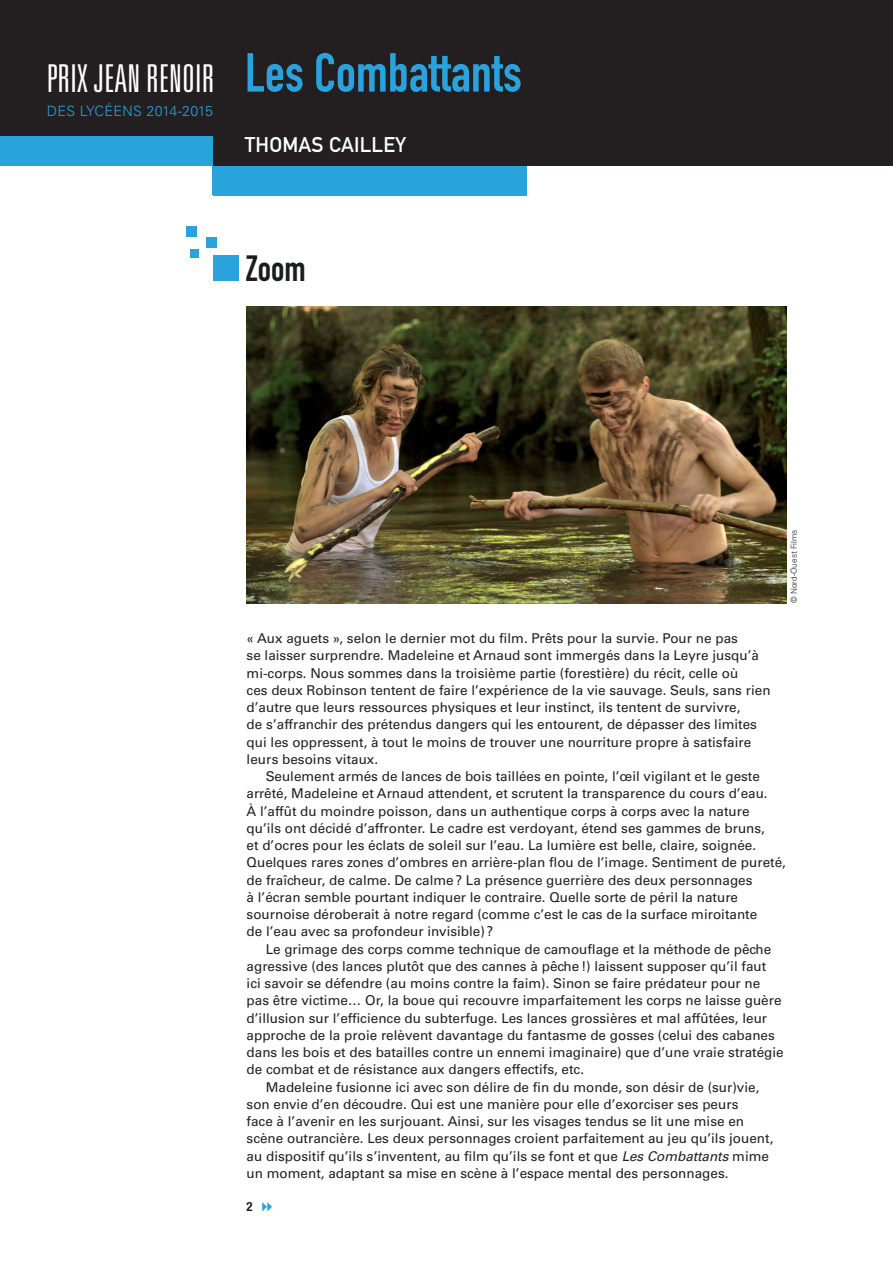
<style>
.page{position:relative;width:893px;height:1263px;background:#fff}
.page>*{position:absolute;margin:0;border:0;box-sizing:border-box;transform-origin:0 0}
.t1{font:54px "DIN Engschrift Std";color:#2aa2db}
.t2{font:300 ultra-condensed 38.4px "Univers LT Std";letter-spacing:.005em;color:#fff}
.t3{font:36px "DIN Engschrift Std";color:#1b1d1f}
.t4{font:21px "DIN Mittelschrift Std";letter-spacing:.01em;color:#fff}
.t5{font:300 14.25px "Univers LT Std";letter-spacing:.025em;color:#2aa2db}
.t6{font:13.5px/17.2px "Univers LT Std";color:#231f20}
.t7{font:700 condensed 12.75px "Helvetica Neue LT Std";color:#231f20}
.t8{font:300 8.25px "Univers LT Std";color:#231f20}
.s1{font-style:italic}
</style>
<div class="page">
<div style="left:0;top:0;width:893px;height:166px;background:#231f20"></div>
<div style="left:0;top:136px;width:213px;height:30px;background:#2aa2db"></div>
<div style="left:213px;top:166px;width:314px;height:30px;background:#2aa2db"></div>
<div style="left:206px;top:237px;width:11px;height:11px;background:#2aa2db"></div>
<div style="left:186px;top:226px;width:11px;height:11px;background:#2aa2db"></div>
<div style="left:190px;top:249px;width:9px;height:8px;background:#2aa2db"></div>
<div style="left:213px;top:255px;width:26px;height:26px;background:#2aa2db"></div>
<img style="left:247px;top:306px;width:540px;height:297px">
<h2 class="t2" style="left:47px;top:58px;width:169px">PRIX JEAN RENOIR</h2>
<p class="t5" style="left:47px;top:102px;width:168px">DES LYCÉENS 2014-2015</p>
<h1 class="t1" style="left:245px;top:41px;width:278px">Les Combattants</h1>
<h3 class="t4" style="left:245px;top:132px;width:162px">THOMAS CAILLEY</h3>
<h3 class="t3" style="left:246px;top:247px;width:61px">Zoom</h3>
<p class="t8" style="left:789px;top:603px;width:75px;rotate:-90deg">© Nord-Ouest Films</p>
<p class="t6" style="left:247px;top:630px;width:525px">« Aux aguets », selon le dernier mot du film. Prêts pour la survie. Pour ne pas<br>se laisser surprendre. Madeleine et Arnaud sont immergés dans la Leyre jusqu’à mi-corps. Nous sommes dans la troisième partie (forestière) du récit, celle où<br>ces deux Robinson tentent de faire l’expérience de la vie sauvage. Seuls, sans rien d’autre que leurs ressources physiques et leur instinct, ils tentent de survivre,<br>de s’affranchir des prétendus dangers qui les entourent, de dépasser des limites qui les oppressent, à tout le moins de trouver une nourriture propre à satisfaire leurs besoins vitaux.</p>
<p class="t6" style="left:247px;top:768px;width:541px;text-indent:19px">Seulement armés de lances de bois taillées en pointe, l’œil vigilant et le geste arrêté, Madeleine et Arnaud attendent, et scrutent la transparence du cours d’eau.<br>À l’affût du moindre poisson, dans un authentique corps à corps avec la nature qu’ils ont décidé d’affronter. Le cadre est verdoyant, étend ses gammes de bruns,<br>et d’ocres pour les éclats de soleil sur l’eau. La lumière est belle, claire, soignée.<br>Quelques rares zones d’ombres en arrière-plan flou de l’image. Sentiment de pureté, de fraîcheur, de calme. De calme? La présence guerrière des deux personnages<br>à l’écran semble pourtant indiquer le contraire. Quelle sorte de péril la nature sournoise déroberait à notre regard (comme c’est le cas de la surface miroitante<br>de l’eau avec sa profondeur invisible) ?</p>
<p class="t6" style="left:266px;top:940px;width:507px">Le grimage des corps comme technique de camouflage et la méthode de pêche</p>
<p class="t6" style="left:247px;top:957px;width:521px">agressive (des lances plutôt que des cannes à pêche!) laissent supposer qu’il faut</p>
<p class="t6" style="left:247px;top:975px;width:515px">ici savoir se défendre (au moins contre la faim). Sinon se faire prédateur pour ne</p>
<p class="t6" style="left:247px;top:992px;width:536px">pas être victime… Or, la boue qui recouvre imparfaitement les corps ne laisse guère</p>
<p class="t6" style="left:247px;top:1009px;width:522px">d’illusion sur l’efficience du subterfuge. Les lances grossières et mal affûtées, leur</p>
<p class="t6" style="left:247px;top:1026px;width:530px">approche de la proie relèvent davantage du fantasme de gosses (celui des cabanes</p>
<p class="t6" style="left:247px;top:1044px;width:539px">dans les bois et des batailles contre un ennemi imaginaire) que d’une vraie stratégie</p>
<p class="t6" style="left:247px;top:1061px;width:339px">de combat et de résistance aux dangers effectifs, etc.</p>
<p class="t6" style="left:266px;top:1078px;width:495px">Madeleine fusionne ici avec son délire de fin du monde, son désir de (sur)vie,</p>
<p class="t6" style="left:247px;top:1096px;width:493px">son envie d’en découdre. Qui est une manière pour elle d’exorciser ses peurs</p>
<p class="t6" style="left:247px;top:1113px;width:499px">face à l’avenir en les surjouant. Ainsi, sur les visages tendus se lit une mise en</p>
<p class="t6" style="left:247px;top:1130px;width:528px">scène outrancière. Les deux personnages croient parfaitement au jeu qu’ils jouent,</p>
<p class="t6" style="left:247px;top:1147px;width:524px">au dispositif qu’ils s’inventent, au film qu’ils se font et que <span class="s1">Les Combattants</span> mime</p>
<p class="t6" style="left:247px;top:1165px;width:483px">un moment, adaptant sa mise en scène à l’espace mental des personnages.</p>
<p class="t7" style="left:247px;top:1199px;width:8px">2</p>
</div>
